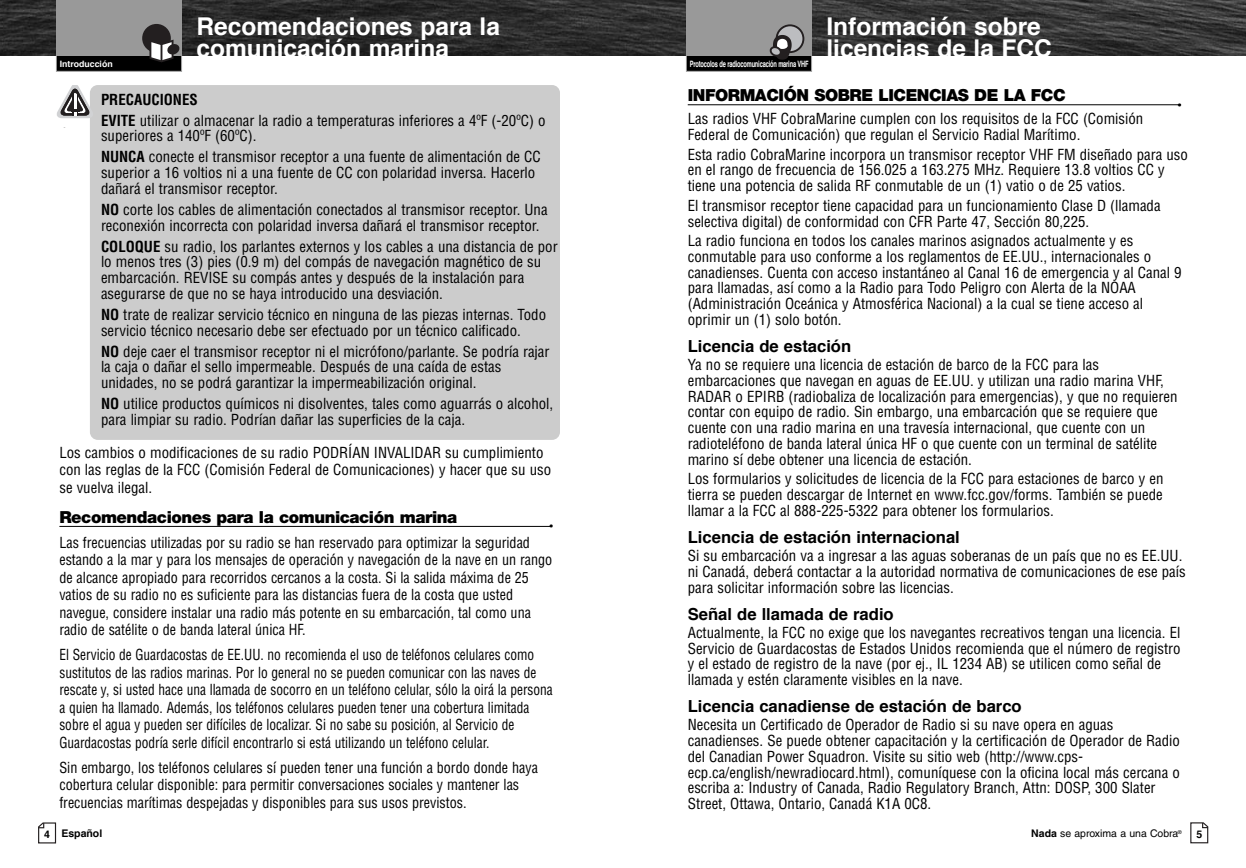
<style>
.page{position:relative;width:1246px;height:868px;background:#fff}
.page>*{position:absolute;margin:0;border:0;box-sizing:border-box;transform-origin:0 0}
.t1{font:700 24.5px/22.8px "Helvetica";color:#fff}
.t2{font:700 16.62px "Helvetica";color:#000}
.t3{font:900 16.62px "Helvetica Neue";letter-spacing:-.025em;color:#000}
.t4{font:condensed 14.88px/15.8px "Helvetica";color:#000}
.t5{font:condensed 14.88px/17.5px "Helvetica";color:#000;scale:.95 1}
.t6{font:condensed 14.88px/17.5px "Helvetica";color:#000;scale:.9 1}
.t7{font:700 14px "Helvetica";color:#000}
.t8{font:10.5px "Helvetica LT Std";color:#000}
.t9{font:700 10.5px "Helvetica";color:#000}
.t10{font:700 8.75px "Helvetica";letter-spacing:-.03em;color:#fff;scale:.65 1}
.t11{font:700 8.75px "Helvetica";color:#fff}
.s1{font-weight:700}
</style>
<div class="page">
<img style="left:623px;top:0;width:623px;height:56px">
<svg style="left:1190px;top:822px;width:18px;height:21px"></svg>
<hr style="left:688px;top:104px;width:493px;height:1px;background:#000">
<div style="left:687px;top:55px;width:124px;height:16px;background:#000"></div>
<div style="left:686px;top:54px;width:126px;height:18px;border:1px solid #999"></div>
<div style="left:686px;top:0;width:126px;height:56px;background:#999"></div>
<div style="left:777px;top:25px;width:26px;height:27px;background:#bcbdc0;border-radius:50%"></div>
<div style="left:776px;top:24px;width:28px;height:29px;border:2px solid #231f20;border-radius:50%"></div>
<svg style="left:769px;top:35px;width:23px;height:25px"></svg>
<div style="left:90px;top:85px;width:470px;height:355px;background:#ccc;border-radius:8px"></div>
<svg style="left:57px;top:85px;width:37px;height:33px"></svg>
<svg style="left:38px;top:822px;width:19px;height:21px"></svg>
<svg style="left:0;top:0;width:623px;height:56px;background:#2a2a2a"></svg>
<hr style="left:59px;top:526px;width:492px;height:1px;background:#000">
<div style="left:57px;top:55px;width:124px;height:16px;background:#000"></div>
<div style="left:56px;top:54px;width:126px;height:18px;border:1px solid #999"></div>
<div style="left:56px;top:0;width:126px;height:56px;background:#999"></div>
<div style="left:143px;top:25px;width:27px;height:27px;background:#231f20;border-radius:50%"></div>
<div style="left:142px;top:24px;width:29px;height:29px;border:2px solid #231f20;border-radius:50%"></div>
<svg style="left:149px;top:40px;width:31px;height:22px"></svg>
<h1 class="t1" style="left:196px;top:17px;width:305px">Recomendaciones para la comunicación marina</h1>
<p class="t4" style="left:101px;top:89px;width:446px;line-height:21px"><span class="s1">PRECAUCIONES<br>EVITE</span> utilizar o almacenar la radio a temperaturas inferiores a 4ºF (-20ºC) o</p>
<p class="t4" style="left:101px;top:126px;width:441px;line-height:21px">superiores a 140ºF (60ºC).<br><span class="s1">NUNCA</span> conecte el transmisor receptor a una fuente de alimentación de CC</p>
<p class="t4" style="left:101px;top:165px;width:436px">superior a 16 voltios ni a una fuente de CC con polaridad inversa. Hacerlo dañará el transmisor receptor.</p>
<p class="t4" style="left:101px;top:202px;width:448px"><span class="s1">NO</span> corte los cables de alimentación conectados al transmisor receptor. Una reconexión incorrecta con polaridad inversa dañará el transmisor receptor.</p>
<p class="t4" style="left:101px;top:239px;width:458px"><span class="s1">COLOQUE</span> su radio, los parlantes externos y los cables a una distancia de por lo menos tres (3) pies (0.9 m) del compás de navegación magnético de su embarcación. REVISE su compás antes y después de la instalación para asegurarse de que no se haya introducido una desviación.</p>
<p class="t4" style="left:101px;top:307px;width:447px"><span class="s1">NO</span> trate de realizar servicio técnico en ninguna de las piezas internas. Todo servicio técnico necesario debe ser efectuado por un técnico calificado.</p>
<p class="t4" style="left:101px;top:344px;width:450px"><span class="s1">NO</span> deje caer el transmisor receptor ni el micrófono/parlante. Se podría rajar la caja o dañar el sello impermeable. Después de una caída de estas unidades, no se podrá garantizar la impermeabilización original.</p>
<p class="t4" style="left:101px;top:396px;width:454px"><span class="s1">NO</span> utilice productos químicos ni disolventes, tales como aguarrás o alcohol, para limpiar su radio. Podrían dañar las superficies de la caja.</p>
<p class="t4" style="left:59px;top:444px;width:493px;line-height:17.5px">Los cambios o modificaciones de su radio PODRÍAN INVALIDAR su cumplimiento con las reglas de la FCC (Comisión Federal de Comunicaciones) y hacer que su uso se vuelva ilegal.</p>
<p class="t3" style="left:59px;top:511px;width:399px">Recomendaciones para la comunicación marina</p>
<p class="t7" style="left:549px;top:521px;width:6px">•</p>
<p class="t5" style="left:59px;top:534px;width:520px">Las frecuencias utilizadas por su radio se han reservado para optimizar la seguridad estando a la mar y para los mensajes de operación y navegación de la nave en un rango de alcance apropiado para recorridos cercanos a la costa. Si la salida máxima de 25 vatios de su radio no es suficiente para las distancias fuera de la costa que usted navegue, considere instalar una radio más potente en su embarcación, tal como una radio de satélite o de banda lateral única HF.</p>
<p class="t6" style="left:59px;top:646px;width:550px">El Servicio de Guardacostas de EE.UU. no recomienda el uso de teléfonos celulares como sustitutos de las radios marinas. Por lo general no se pueden comunicar con las naves de rescate y, si usted hace una llamada de socorro en un teléfono celular, sólo la oirá la persona a quien ha llamado. Además, los teléfonos celulares pueden tener una cobertura limitada sobre el agua y pueden ser difíciles de localizar. Si no sabe su posición, al Servicio de Guardacostas podría serle difícil encontrarlo si está utilizando un teléfono celular.</p>
<p class="t5" style="left:59px;top:759px;width:505px">Sin embargo, los teléfonos celulares sí pueden tener una función a bordo donde haya cobertura celular disponible: para permitir conversaciones sociales y mantener las frecuencias marítimas despejadas y disponibles para sus usos previstos.</p>
<p class="t11" style="left:60px;top:60px;width:54px">Introducción</p>
<p class="t10" style="left:690px;top:60px;width:184px">Protocolos de radiocomunicación marina VHF</p>
<h1 class="t1" style="left:826px;top:17px;width:227px">Información sobre licencias de la FCC</h1>
<p class="t3" style="left:688px;top:89px;width:380px">INFORMACIÓN SOBRE LICENCIAS DE LA FCC</p>
<p class="t7" style="left:1177px;top:99px;width:6px">•</p>
<p class="t4" style="left:688px;top:111px;width:457px">Las radios VHF CobraMarine cumplen con los requisitos de la FCC (Comisión<br>Federal de Comunicación) que regulan el Servicio Radial Marítimo.</p>
<p class="t4" style="left:688px;top:147px;width:502px">Esta radio CobraMarine incorpora un transmisor receptor VHF FM diseñado para uso en el rango de frecuencia de 156.025 a 163.275 MHz. Requiere 13.8 voltios CC y tiene una potencia de salida RF conmutable de un (1) vatio o de 25 vatios.</p>
<p class="t4" style="left:688px;top:198px;width:474px">El transmisor receptor tiene capacidad para un funcionamiento Clase D (llamada selectiva digital) de conformidad con CFR Parte 47, Sección 80,225.</p>
<p class="t4" style="left:688px;top:233px;width:495px">La radio funciona en todos los canales marinos asignados actualmente y es conmutable para uso conforme a los reglamentos de EE.UU., internacionales o canadienses. Cuenta con acceso instantáneo al Canal 16 de emergencia y al Canal 9 para llamadas, así como a la Radio para Todo Peligro con Alerta de la NOAA (Administración Oceánica y Atmosférica Nacional) a la cual se tiene acceso al oprimir un (1) solo botón.</p>
<p class="t2" style="left:688px;top:339px;width:165px">Licencia de estación</p>
<p class="t4" style="left:688px;top:357px;width:491px">Ya no se requiere una licencia de estación de barco de la FCC para las embarcaciones que navegan en aguas de EE.UU. y utilizan una radio marina VHF, RADAR o EPIRB (radiobaliza de localización para emergencias), y que no requieren contar con equipo de radio. Sin embargo, una embarcación que se requiere que cuente con una radio marina en una travesía internacional, que cuente con un radioteléfono de banda lateral única HF o que cuente con un terminal de satélite marino sí debe obtener una licencia de estación.</p>
<p class="t4" style="left:688px;top:471px;width:477px;text-align:justify">Los formularios y solicitudes de licencia de la FCC para estaciones de barco y en tierra se pueden descargar de Internet en www.fcc.gov/forms. También se puede llamar a la FCC al 888-225-5322 para obtener los formularios.</p>
<p class="t2" style="left:688px;top:530px;width:274px">Licencia de estación internacional</p>
<p class="t4" style="left:688px;top:548px;width:500px">Si su embarcación va a ingresar a las aguas soberanas de un país que no es EE.UU. ni Canadá, deberá contactar a la autoridad normativa de comunicaciones de ese país para solicitar información sobre las licencias.</p>
<p class="t2" style="left:688px;top:607px;width:208px">Señal de llamada de radio</p>
<p class="t4" style="left:688px;top:625px;width:494px">Actualmente, la FCC no exige que los navegantes recreativos tengan una licencia. El Servicio de Guardacostas de Estados Unidos recomienda que el número de registro y el estado de registro de la nave (por ej., IL 1234 AB) se utilicen como señal de llamada y estén claramente visibles en la nave.</p>
<p class="t2" style="left:688px;top:699px;width:336px">Licencia canadiense de estación de barco</p>
<p class="t4" style="left:688px;top:717px;width:494px">Necesita un Certificado de Operador de Radio si su nave opera en aguas canadienses. Se puede obtener capacitación y la certificación de Operador de Radio del Canadian Power Squadron. Visite su sitio web (http://www.cps&shy;ecp.ca/english/newradiocard.html), comuníquese con la oficina local más cercana o escriba a: Industry of Canada, Radio Regulatory Branch, Attn: DOSP, 300 Slater Street, Ottawa, Ontario, Canadá K1A 0C8.</p>
<p class="t9" style="left:44px;top:829px;width:60px">4 Español</p>
<p class="t8" style="left:1031px;top:830px;width:152px"><span class="s1">Nada</span> se aproxima a una Cobra<sup>®</sup></p>
<p class="t9" style="left:1196px;top:830px;width:7px">5</p>
</div>
